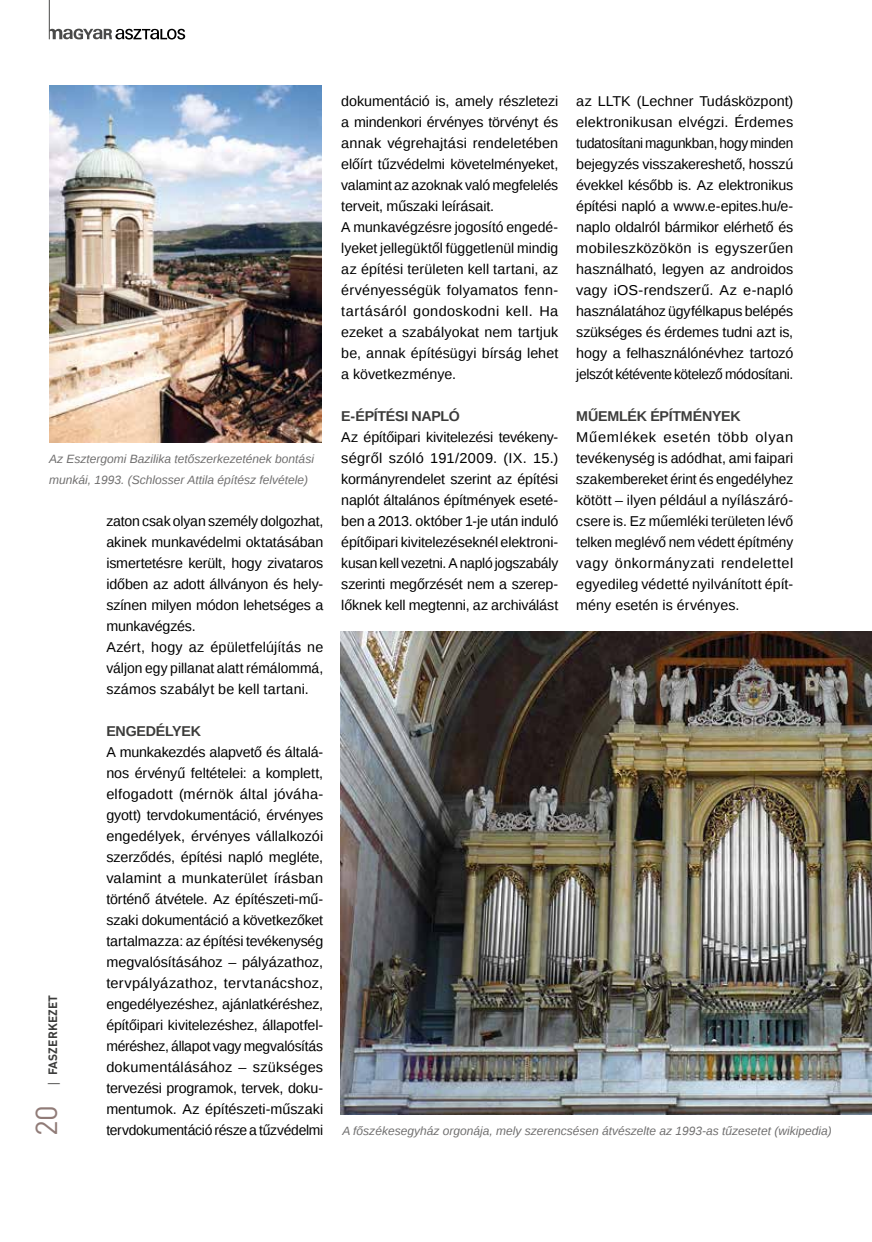
<style>
.page{position:relative;width:872px;height:1242px;background:#fff}
.page>*{position:absolute;margin:0;border:0;box-sizing:border-box;transform-origin:0 0}
.t1{font:30px "DIN Pro";color:#907b77}
.t2{font:14.25px/21px "Liberation Sans";letter-spacing:-.005em;color:#000;text-align:justify}
.t3{font:700 14.25px "Liberation Sans";letter-spacing:-.015em;color:#3c3c3b}
.t4{font:italic 12px/21px "Liberation Sans";color:#706f6f}
.t5{font:700 12px "DIN Pro";letter-spacing:.01em;color:#3c3c3b}
.s1{font-family:"Open Sans";font-weight:400}
</style>
<div class="page">
<svg style="left:49px;top:29px;width:136px;height:11px"></svg>
<hr style="left:49px;top:0;width:1px;height:39px;background:#4a4a49">
<img style="left:49px;top:85px;width:272px;height:358px">
<img style="left:340px;top:631px;width:532px;height:483px">
<p class="t4" style="left:49px;top:448px;width:266px">Az Esztergomi Bazilika tetőszerkezetének bontási munkái, 1993. (Schlosser Attila építész felvétele)</p>
<p class="t5" style="left:45px;top:1087px;width:94px;rotate:-90deg"><span class="s1">|</span> FASZERKEZET</p>
<h1 class="t1" style="left:26px;top:1136px;width:33px;rotate:-90deg">20</h1>
<p class="t2" style="left:106px;top:511px;width:218px;text-align:left">zaton csak olyan személy dolgozhat, akinek munkavédelmi oktatásában ismertetésre került, hogy zivataros időben az adott állványon és hely&shy;színen milyen módon lehetséges a munkavégzés.<br>Azért, hogy az épületfelújítás ne váljon egy pillanat alatt rémálommá, számos szabályt be kell tartani.</p>
<p class="t3" style="left:106px;top:721px;width:96px">ENGEDÉLYEK</p>
<p class="t2" style="left:106px;top:742px;width:218px">A munkakezdés alapvető és általá&shy;nos érvényű feltételei: a komplett, elfogadott (mérnök által jóváha&shy;gyott) tervdokumentáció, érvényes engedélyek, érvényes vállalkozói szerződés, építési napló megléte, valamint a munkaterület írásban történő átvétele. Az építészeti-mű&shy;szaki dokumentáció a következőket tartalmazza: az építési tevékenység megvalósításához – pályázathoz, tervpályázathoz, tervtanácshoz, engedélyezéshez, ajánlatkéréshez, építőipari kivitelezéshez, állapotfel&shy;méréshez, állapot vagy megvalósítás dokumentálásához – szükséges tervezési programok, tervek, doku&shy;mentumok. Az építészeti-műszaki tervdokumentáció része a tűzvédelmi</p>
<p class="t2" style="left:341px;top:91px;width:218px;text-align:left">dokumentáció is, amely részletezi a mindenkori érvényes törvényt és annak végrehajtási rendeletében előírt tűzvédelmi követelményeket, valamint az azoknak való megfelelés terveit, műszaki leírásait.<br>A munkavégzésre jogosító engedé&shy;lyeket jellegüktől függetlenül mindig az építési területen kell tartani, az érvényességük folyamatos fenn&shy;tartásáról gondoskodni kell. Ha ezeket a szabályokat nem tartjuk be, annak építésügyi bírság lehet a következménye.</p>
<p class="t3" style="left:341px;top:406px;width:120px">E-ÉPÍTÉSI NAPLÓ</p>
<p class="t2" style="left:341px;top:427px;width:218px">Az építőipari kivitelezési tevékeny&shy;ségről szóló 191/2009. (IX. 15.) kormányrendelet szerint az építési naplót általános építmények eseté&shy;ben a 2013. október 1-je után induló építőipari kivitelezéseknél elektroni&shy;kusan kell vezetni. A napló jogszabály szerinti megőrzését nem a szerep&shy;lőknek kell megtenni, az archiválást</p>
<p class="t2" style="left:576px;top:91px;width:218px">az LLTK (Lechner Tudásközpont) elektronikusan elvégzi. Érdemes tudatosítani magunkban, hogy minden bejegyzés visszakereshető, hosszú évekkel később is. Az elektronikus építési napló a www.e-epites.hu/e&shy;naplo oldalról bármikor elérhető és mobileszközökön is egyszerűen használható, legyen az androidos vagy iOS-rendszerű. Az e-napló használatához ügyfélkapus belépés szükséges és érdemes tudni azt is, hogy a felhasználónévhez tartozó jelszót kétévente kötelező módosítani.</p>
<p class="t3" style="left:576px;top:406px;width:166px">MŰEMLÉK ÉPÍTMÉNYEK</p>
<p class="t2" style="left:576px;top:427px;width:218px">Műemlékek esetén több olyan tevékenység is adódhat, ami faipari szakembereket érint és engedélyhez kötött – ilyen például a nyílászáró&shy;csere is. Ez műemléki területen lévő telken meglévő nem védett építmény vagy önkormányzati rendelettel egyedileg védetté nyilvánított épít&shy;mény esetén is érvényes.</p>
<p class="t4" style="left:342px;top:1120px;width:491px">A főszékesegyház orgonája, mely szerencsésen átvészelte az 1993-as tűzesetet (wikipedia)</p>
</div>
